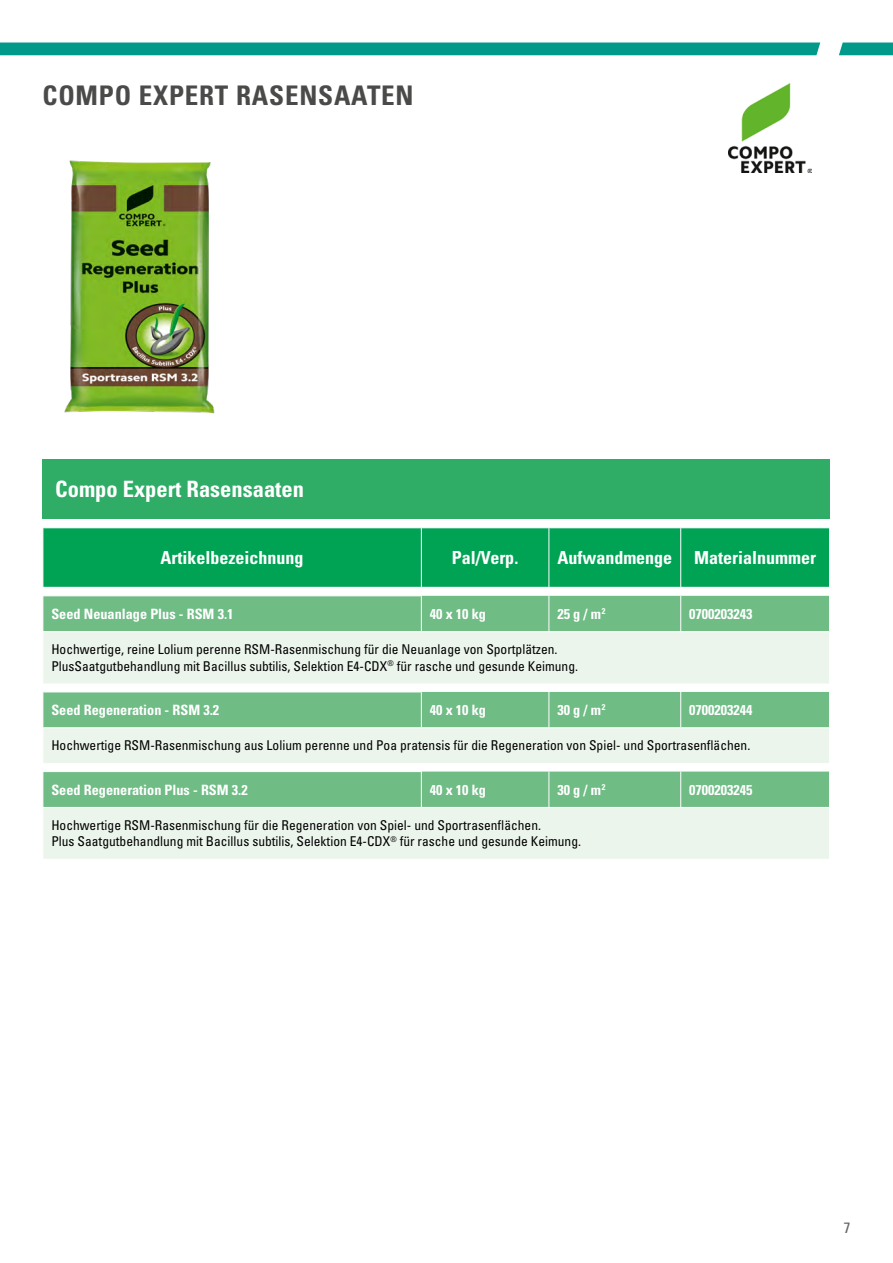
<style>
.page{position:relative;width:893px;height:1263px;background:#fff}
.page>*{position:absolute;margin:0;border:0;box-sizing:border-box;transform-origin:0 0}
.t1{font:700 condensed 27px "Univers LT Std";letter-spacing:.03em;color:#4a4a49}
.t2{font:700 condensed 22.5px "Univers LT Std";color:#fff}
.t3{font:700 condensed 18px "Univers LT Std";color:#fff}
.t4{font:condensed 15px "Univers LT Std";color:#646363}
.t5{font:700 condensed 14.25px "Univers LT Std";color:#fff}
.t6{font:condensed 13.5px/16.5px "Univers LT Std";color:#000}
</style>
<div class="page">
<div style="left:0;top:43px;width:893px;height:12px;background:#00998a"></div>
<img style="left:64px;top:160px;width:151px;height:254px">
<img style="left:729px;top:83px;width:82px;height:89px">
<div style="left:44px;top:528px;width:785px;height:59px;background:#00a254"></div>
<div style="left:44px;top:596px;width:785px;height:35px;background:#6fbc85"></div>
<svg style="left:44px;top:632px;width:785px;height:227px;background:#c6e4cd"></svg>
<hr style="left:421px;top:528px;width:1px;height:59px;background:#fff">
<hr style="left:549px;top:528px;width:1px;height:59px;background:#fff">
<hr style="left:680px;top:528px;width:1px;height:59px;background:#fff">
<hr style="left:680px;top:596px;width:1px;height:35px;background:#fff">
<hr style="left:421px;top:727px;width:128px;height:1px;background:#fff">
<hr style="left:549px;top:727px;width:132px;height:1px;background:#fff">
<hr style="left:681px;top:727px;width:149px;height:1px;background:#fff">
<hr style="left:549px;top:596px;width:1px;height:35px;background:#fff">
<hr style="left:421px;top:807px;width:128px;height:1px;background:#fff">
<hr style="left:549px;top:807px;width:132px;height:1px;background:#fff">
<hr style="left:681px;top:807px;width:149px;height:1px;background:#fff">
<hr style="left:680px;top:692px;width:1px;height:35px;background:#fff">
<hr style="left:549px;top:692px;width:1px;height:35px;background:#fff">
<hr style="left:680px;top:771px;width:1px;height:36px;background:#fff">
<hr style="left:549px;top:771px;width:1px;height:36px;background:#fff">
<hr style="left:421px;top:596px;width:1px;height:35px;background:#fff">
<hr style="left:43px;top:692px;width:379px;height:1px;background:#fff">
<hr style="left:421px;top:692px;width:1px;height:35px;background:#fff">
<hr style="left:43px;top:727px;width:378px;height:1px;background:#fff">
<hr style="left:43px;top:771px;width:379px;height:1px;background:#fff">
<hr style="left:421px;top:772px;width:1px;height:35px;background:#fff">
<hr style="left:43px;top:807px;width:378px;height:1px;background:#fff">
<div style="left:43px;top:459px;width:787px;height:60px;background:#2fac66"></div>
<h1 class="t1" style="left:43px;top:78px;width:373px">COMPO EXPERT RASENSAATEN</h1>
<h2 class="t2" style="left:55px;top:475px;width:250px">Compo Expert Rasensaaten</h2>
<h3 class="t3" style="left:161px;top:547px;width:145px">Artikelbezeichnung</h3>
<h3 class="t3" style="left:452px;top:547px;width:68px">Pal/Verp.</h3>
<h3 class="t3" style="left:557px;top:547px;width:260px">Aufwandmenge Materialnummer</h3>
<p class="t5" style="left:51px;top:605px;width:184px">Seed Neuanlage Plus - RSM 3.1</p>
<p class="t5" style="left:430px;top:605px;width:58px">40 x 10 kg</p>
<p class="t5" style="left:557px;top:605px;width:49px">25 g / m<sup>2</sup></p>
<p class="t5" style="left:689px;top:605px;width:65px">0700203243</p>
<p class="t6" style="left:51px;top:641px;width:528px">Hochwertige, reine Lolium perenne RSM-Rasenmischung für die Neuanlage von Sportplätzen.<br>PlusSaatgutbehandlung mit Bacillus subtilis, Selektion E4-CDX<sup>®</sup> für rasche und gesunde Keimung.</p>
<p class="t5" style="left:51px;top:701px;width:169px">Seed Regeneration - RSM 3.2</p>
<p class="t5" style="left:430px;top:701px;width:58px">40 x 10 kg</p>
<p class="t5" style="left:557px;top:701px;width:49px">30 g / m<sup>2</sup></p>
<p class="t5" style="left:689px;top:701px;width:65px">0700203244</p>
<p class="t6" style="left:51px;top:737px;width:700px">Hochwertige RSM-Rasenmischung aus Lolium perenne und Poa pratensis für die Regeneration von Spiel- und Sportrasenflächen.</p>
<p class="t5" style="left:51px;top:781px;width:198px">Seed Regeneration Plus - RSM 3.2</p>
<p class="t5" style="left:430px;top:781px;width:58px">40 x 10 kg</p>
<p class="t5" style="left:557px;top:781px;width:49px">30 g / m<sup>2</sup></p>
<p class="t5" style="left:689px;top:781px;width:65px">0700203245</p>
<p class="t6" style="left:51px;top:817px;width:531px">Hochwertige RSM-Rasenmischung für die Regeneration von Spiel- und Sportrasenflächen.<br>Plus Saatgutbehandlung mit Bacillus subtilis, Selektion E4-CDX<sup>®</sup> für rasche und gesunde Keimung.</p>
<p class="t4" style="left:844px;top:1218px;width:8px">7</p>
</div>
